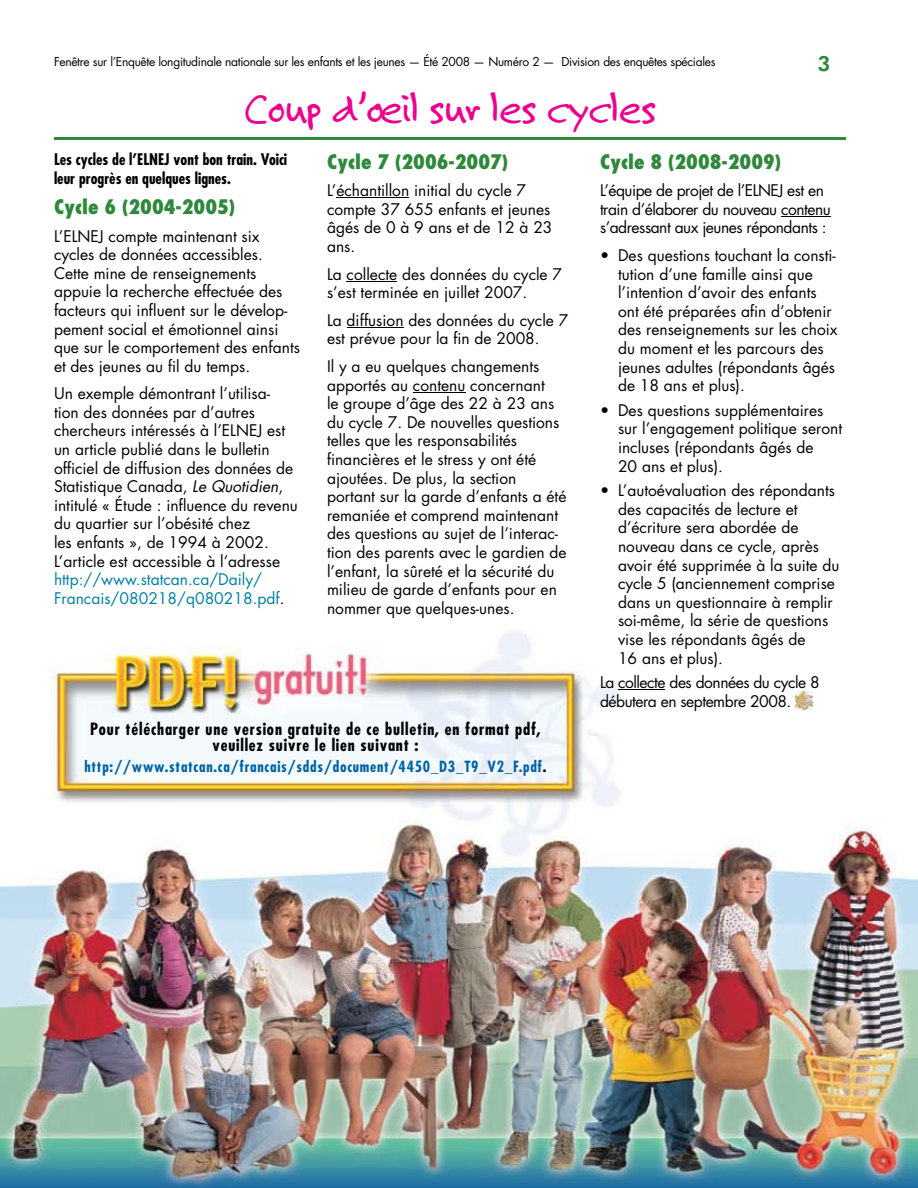
<style>
.page{position:relative;width:918px;height:1188px;background:#fff}
.page>*{position:absolute;margin:0;border:0;box-sizing:border-box;transform-origin:0 0}
.t1{font:45px "Felt Tip Roman";letter-spacing:-.025em;color:#ec008c}
.t2{font:800 21px "Futura BT";color:#2f883b}
.t3{font:800 condensed 19.5px "Futura";color:#2f883b}
.t4{font:700 condensed 16.5px/16.5px "Futura";letter-spacing:.05em;color:#000;text-align:center}
.t5{font:15.6px/18.6px "Futura";color:#000}
.t6{font:15.6px/18.6px "Futura";letter-spacing:-.03em;color:#000}
.t7{font:700 condensed 15.6px/18.6px "Futura";color:#000}
.t8{font:15.6px/18.6px "Futura";color:#0080a1}
.t9{font:700 condensed 15px "Futura";letter-spacing:.05em;color:#0063a5}
.t10{font:12px "Futura";letter-spacing:-.025em;color:#000}
.s1{font-style:italic}
.s2{color:#000}
</style>
<div class="page">
<img style="left:1px;top:139px;width:917px;height:1049px">
<img style="left:0;top:886px;width:1px;height:302px">
<hr style="left:54px;top:137px;width:792px;height:2px;background:#2f883b">
<hr style="left:336px;top:197px;width:73px;height:1px;background:#000">
<hr style="left:347px;top:281px;width:50px;height:1px;background:#000">
<hr style="left:347px;top:327px;width:57px;height:1px;background:#000">
<hr style="left:413px;top:392px;width:52px;height:1px;background:#000">
<hr style="left:781px;top:216px;width:50px;height:1px;background:#000">
<hr style="left:618px;top:689px;width:47px;height:1px;background:#000">
<img style="left:795px;top:692px;width:17px;height:18px">
<svg style="left:795px;top:691px;width:17px;height:1px"></svg>
<p class="t10" style="left:54px;top:54px;width:663px">Fenêtre sur l’Enquête longitudinale nationale sur les enfants et les jeunes — Été 2008 — Numéro 2 — Division des enquêtes spéciales</p>
<h2 class="t2" style="left:818px;top:51px;width:14px">3</h2>
<h1 class="t1" style="left:244px;top:81px;width:414px">Coup d’oeil sur les cycles</h1>
<p class="t3" style="left:327px;top:149px;width:183px">Cycle 7 (2006-2007)</p>
<p class="t5" style="left:327px;top:181px;width:227px">L’échantillon initial du cycle 7 compte 37 655 enfants et jeunes âgés de 0 à 9 ans et de 12 à 23 ans.</p>
<p class="t5" style="left:327px;top:265px;width:237px">La collecte des données du cycle 7 s’est terminée en juillet 2007.</p>
<p class="t5" style="left:327px;top:311px;width:243px">La diffusion des données du cycle 7 est prévue pour la fin de 2008.</p>
<p class="t5" style="left:327px;top:357px;width:241px">Il y a eu quelques changements apportés au contenu concernant<br>le groupe d’âge des 22 à 23 ans du cycle 7. De nouvelles questions telles que les responsabilités financières et le stress y ont été ajoutées. De plus, la section portant sur la garde d’enfants a été remaniée et comprend maintenant des questions au sujet de l’interac&shy;tion des parents avec le gardien de l’enfant, la sûreté et la sécurité du milieu de garde d’enfants pour en nommer que quelques-unes.</p>
<p class="t7" style="left:54px;top:150px;width:235px">Les cycles de l’ELNEJ vont bon train. Voici leur progrès en quelques lignes.</p>
<p class="t3" style="left:54px;top:194px;width:183px">Cycle 6 (2004-2005)</p>
<p class="t5" style="left:54px;top:227px;width:247px">L’ELNEJ compte maintenant six cycles de données accessibles.<br>Cette mine de renseignements appuie la recherche effectuée des facteurs qui influent sur le dévelop&shy;pement social et émotionnel ainsi que sur le comportement des enfants et des jeunes au fil du temps.</p>
<p class="t5" style="left:54px;top:384px;width:245px">Un exemple démontrant l’utilisa&shy;tion des données par d’autres chercheurs intéressés à l’ELNEJ est un article publié dans le bulletin officiel de diffusion des données de Statistique Canada, <span class="s1">Le Quotidien</span>, intitulé « Étude : influence du revenu du quartier sur l’obésité chez<br>les enfants », de 1994 à 2002.<br>L’article est accessible à l’adresse</p>
<p class="t8" style="left:54px;top:570px;width:232px">http://www.statcan.ca/Daily/<br>Francais/080218/q080218.pdf<span class="s2">.</span></p>
<p class="t3" style="left:600px;top:149px;width:183px">Cycle 8 (2008-2009)</p>
<p class="t6" style="left:600px;top:181px;width:232px">L’équipe de projet de l’ELNEJ est en train d’élaborer du nouveau contenu s’adressant aux jeunes répondants :</p>
<p class="t5" style="left:618px;top:246px;width:221px;text-indent:-18px">• Des questions touchant la consti&shy;tution d’une famille ainsi que l’intention d’avoir des enfants ont été préparées afin d’obtenir des renseignements sur les choix du moment et les parcours des jeunes adultes (répondants âgés de 18 ans et plus).</p>
<p class="t5" style="left:618px;top:401px;width:226px;text-indent:-18px">• Des questions supplémentaires sur l’engagement politique seront incluses (répondants âgés de<br>20 ans et plus).</p>
<p class="t5" style="left:618px;top:481px;width:223px;text-indent:-18px">• L’autoévaluation des répondants des capacités de lecture et d’écriture sera abordée de nouveau dans ce cycle, après avoir été supprimée à la suite du cycle 5 (anciennement comprise dans un questionnaire à remplir soi-même, la série de questions vise les répondants âgés de<br>16 ans et plus).</p>
<p class="t6" style="left:600px;top:673px;width:221px">La collecte des données du cycle 8 débutera en septembre 2008.</p>
<p class="t4" style="left:90px;top:720px;width:452px">Pour télécharger une version gratuite de ce bulletin, en format pdf, veuillez suivre le lien suivant :</p>
<p class="t9" style="left:84px;top:757px;width:464px">http://www.statcan.ca/francais/sdds/document/4450_D3_T9_V2_F.pdf<span class="s2">.</span></p>
</div>
